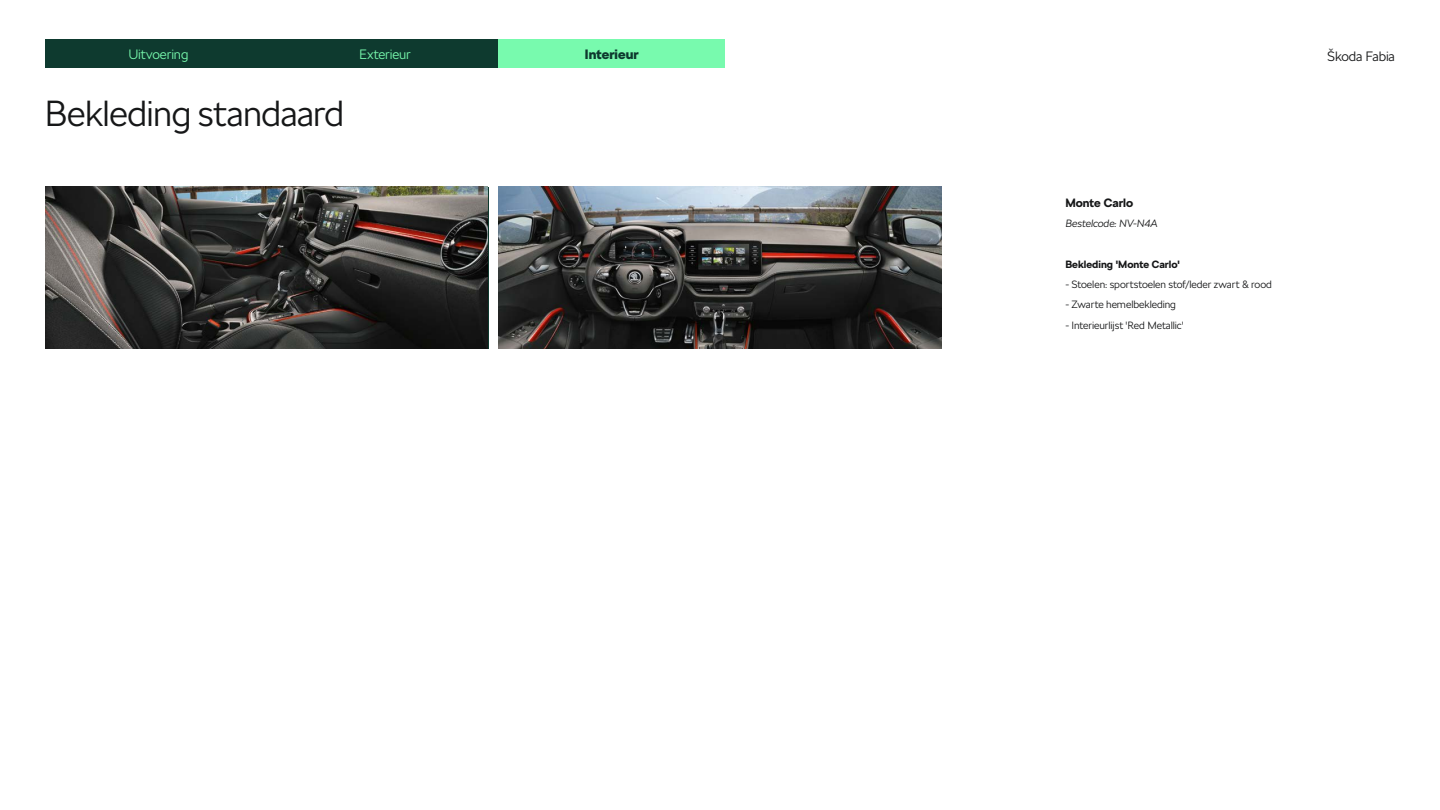
<style>
.page{position:relative;width:1440px;height:810px;background:#fff}
.page>*{position:absolute;margin:0;border:0;box-sizing:border-box;transform-origin:0 0}
.t1{font:300 36px "SKODA Next";letter-spacing:-.015em;color:#161718}
.t2{font:300 13.5px "SKODA Next";letter-spacing:-.01em;color:#78faae}
.t3{font:300 13.5px "SKODA Next";letter-spacing:-.01em;color:#161718}
.t4{font:900 13.5px "SKODA Next";color:#0e3a2f}
.t5{font:700 12px "SKODA Next";letter-spacing:-.005em;color:#161718}
.t6{font:300 10.5px "SKODA Next";letter-spacing:-.005em;color:#161718}
.t7{font:700 10.5px "SKODA Next";color:#161718}
.t8{font:italic 300 10.5px "SKODA Next";letter-spacing:-.005em;color:#161718}
</style>
<div class="page">
<img style="left:499px;top:187px;width:442px;height:162px">
<img style="left:45px;top:187px;width:443px;height:162px">
<div style="left:45px;top:39px;width:227px;height:29px;background:#0e3a2f"></div>
<div style="left:272px;top:39px;width:227px;height:29px;background:#0e3a2f"></div>
<div style="left:499px;top:39px;width:226px;height:29px;background:#78faae"></div>
<p class="t2" style="left:128px;top:46px;width:62px">Uitvoering</p>
<p class="t2" style="left:359px;top:46px;width:53px">Exterieur</p>
<p class="t4" style="left:585px;top:46px;width:55px">Interieur</p>
<p class="t3" style="left:1327px;top:49px;width:69px">Škoda Fabia</p>
<h1 class="t1" style="left:45px;top:92px;width:301px">Bekleding standaard</h1>
<p class="t5" style="left:1065px;top:196px;width:69px">Monte Carlo</p>
<p class="t8" style="left:1065px;top:217px;width:94px">Bestelcode: NV-N4A</p>
<p class="t7" style="left:1065px;top:258px;width:116px">Bekleding 'Monte Carlo'</p>
<p class="t6" style="left:1065px;top:278px;width:208px">- Stoelen: sportstoelen stof/leder zwart &amp; rood</p>
<p class="t6" style="left:1065px;top:298px;width:112px">- Zwarte hemelbekleding</p>
<p class="t6" style="left:1065px;top:319px;width:120px">- Interieurlijst 'Red Metallic'</p>
</div>
